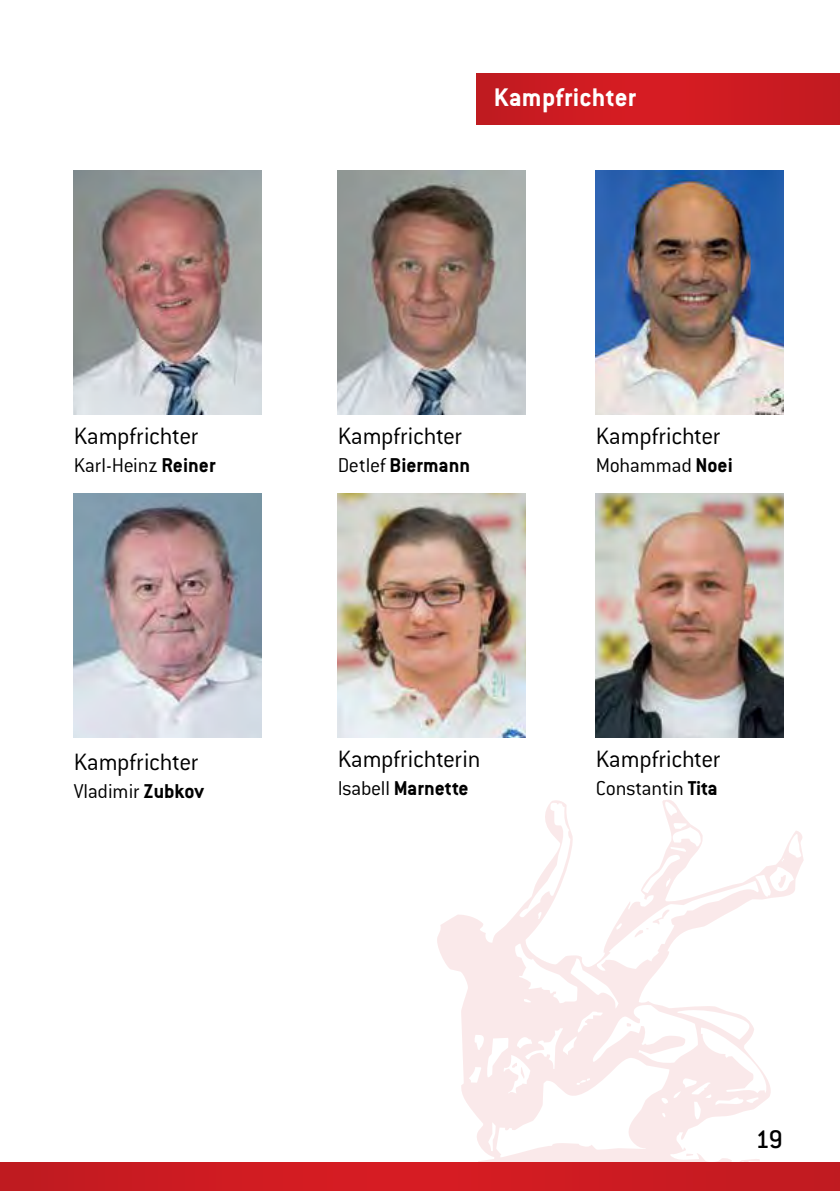
<style>
.page{position:relative;width:840px;height:1191px;background:#fff}
.page>*{position:absolute;margin:0;border:0;box-sizing:border-box;transform-origin:0 0}
.t1{font:700 28px "Conduit ITC Pro";letter-spacing:.01em;color:#fff}
.t2{font:500 28px "Conduit ITC Pro";color:#000}
.t3{font:300 26px "Conduit ITC Pro";letter-spacing:-.015em;color:#000}
.t4{font:300 22px "Conduit ITC Pro";letter-spacing:-.015em;color:#000}
.t5{font:700 22px "Conduit ITC Pro";color:#000}
.s1{font-weight:700}
.s2{font-weight:300}
</style>
<div class="page">
<img style="left:595px;top:170px;width:187px;height:244px">
<img style="left:74px;top:170px;width:187px;height:244px">
<div style="left:0;top:1162px;width:839px;height:29px;background:linear-gradient(to right,#cd1c22,#cc1b22)"></div>
<div style="left:476px;top:74px;width:363px;height:51px;background:#cd1b22"></div>
<img style="left:74px;top:493px;width:187px;height:244px">
<img style="left:595px;top:493px;width:187px;height:244px">
<img style="left:337px;top:170px;width:187px;height:244px">
<img style="left:337px;top:493px;width:187px;height:244px">
<svg style="left:435px;top:912px;width:368px;height:260px"></svg>
<svg style="left:468px;top:943px;width:305px;height:222px"></svg>
<svg style="left:518px;top:800px;width:286px;height:277px"></svg>
<p class="t1" style="left:493px;top:81px;width:144px">Kampfrichter</p>
<p class="t3" style="left:74px;top:421px;width:126px">Kampfrichter</p>
<p class="t4" style="left:74px;top:453px;width:143px">Karl-Heinz <span class="s1">Reiner</span></p>
<p class="t3" style="left:74px;top:747px;width:126px">Kampfrichter</p>
<p class="t4" style="left:74px;top:779px;width:132px">Vladimir <span class="s1">Zubkov</span></p>
<p class="t3" style="left:337px;top:421px;width:126px">Kampfrichter</p>
<p class="t5" style="left:337px;top:452px;width:134px"><span class="s2">Detlef</span> Biermann</p>
<p class="t3" style="left:337px;top:744px;width:144px">Kampfrichterin</p>
<p class="t5" style="left:337px;top:775px;width:132px"><span class="s2">Isabell</span> Marnette</p>
<p class="t3" style="left:595px;top:421px;width:126px">Kampfrichter</p>
<p class="t4" style="left:595px;top:453px;width:138px">Mohammad <span class="s1">Noei</span></p>
<p class="t3" style="left:595px;top:744px;width:126px">Kampfrichter</p>
<p class="t4" style="left:595px;top:776px;width:123px">Constantin <span class="s1">Tita</span></p>
<p class="t2" style="left:755px;top:1123px;width:29px">19</p>
</div>
